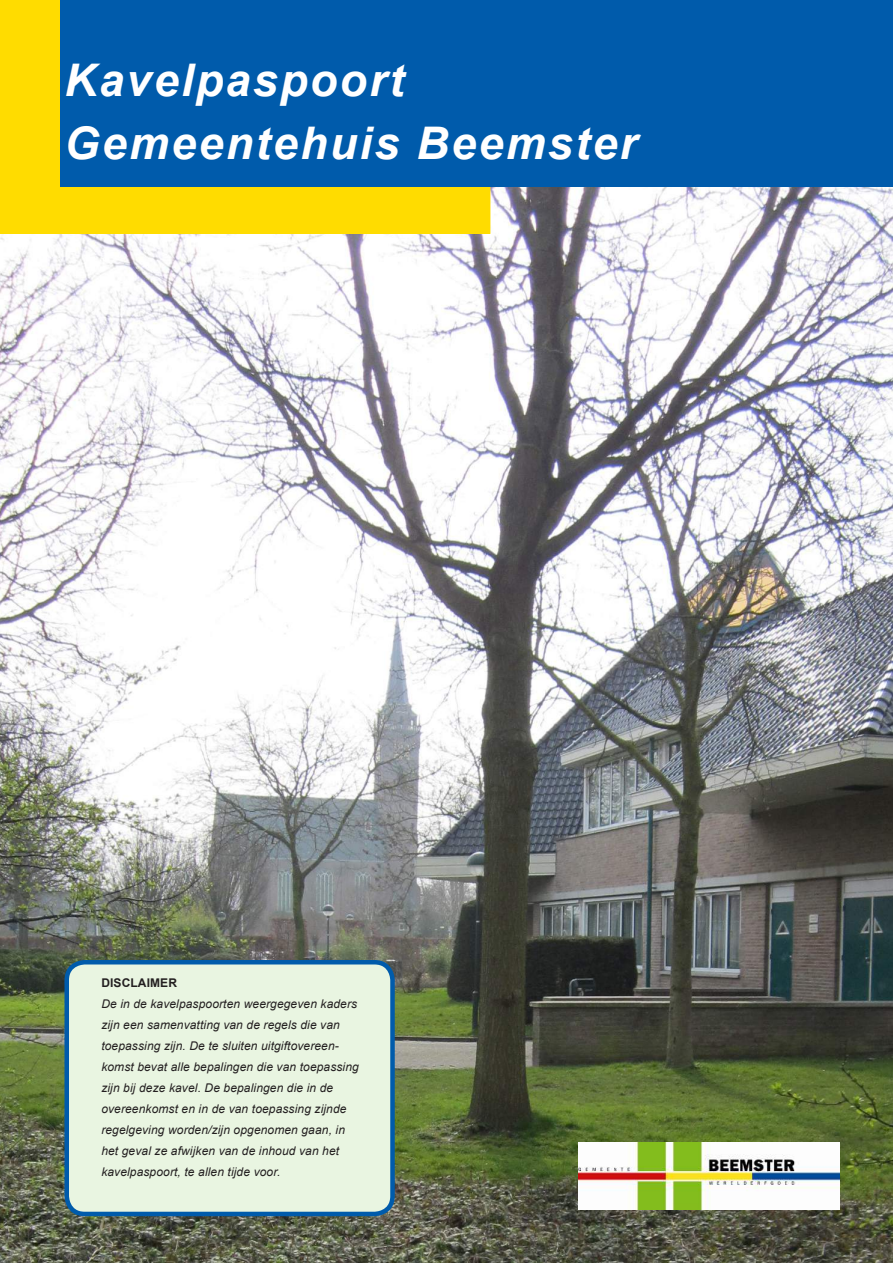
<style>
.page{position:relative;width:893px;height:1263px;background:#fff}
.page>*{position:absolute;margin:0;border:0;box-sizing:border-box;transform-origin:0 0}
.t1{font:italic 700 45px/63px "Arial";letter-spacing:.05em;color:#fff}
.t2{font:italic 12px/21px "Arial";letter-spacing:.01em;color:#231f20}
.t3{font:700 12px "Arial";letter-spacing:.01em;color:#231f20}
</style>
<div class="page">
<img style="left:0;top:186px;width:893px;height:1077px">
<div style="left:0;top:0;width:490px;height:234px;background:#ffdc00"></div>
<div style="left:60px;top:0;width:833px;height:186px;background:#005bab"></div>
<div style="left:67px;top:962px;width:325px;height:252px;background:#e9f5e1;border-radius:18px"></div>
<div style="left:64px;top:960px;width:331px;height:256px;border:4px solid #005bab;border-radius:18px"></div>
<img style="left:578px;top:1143px;width:262px;height:66px">
<h1 class="t1" style="left:64px;top:50px;width:574px">Kavelpaspoort<br>Gemeentehuis Beemster</h1>
<p class="t3" style="left:101px;top:975px;width:77px">DISCLAIMER</p>
<p class="t2" style="left:101px;top:993px;width:259px">De in de kavelpaspoorten weergegeven kaders zijn een samenvatting van de regels die van toepassing zijn. De te sluiten uitgiftovereen&shy;komst bevat alle bepalingen die van toepassing zijn bij deze kavel. De bepalingen die in de overeenkomst en in de van toepassing zijnde regelgeving worden/zijn opgenomen gaan, in het geval ze afwijken van de inhoud van het kavelpaspoort, te allen tijde voor.</p>
</div>
